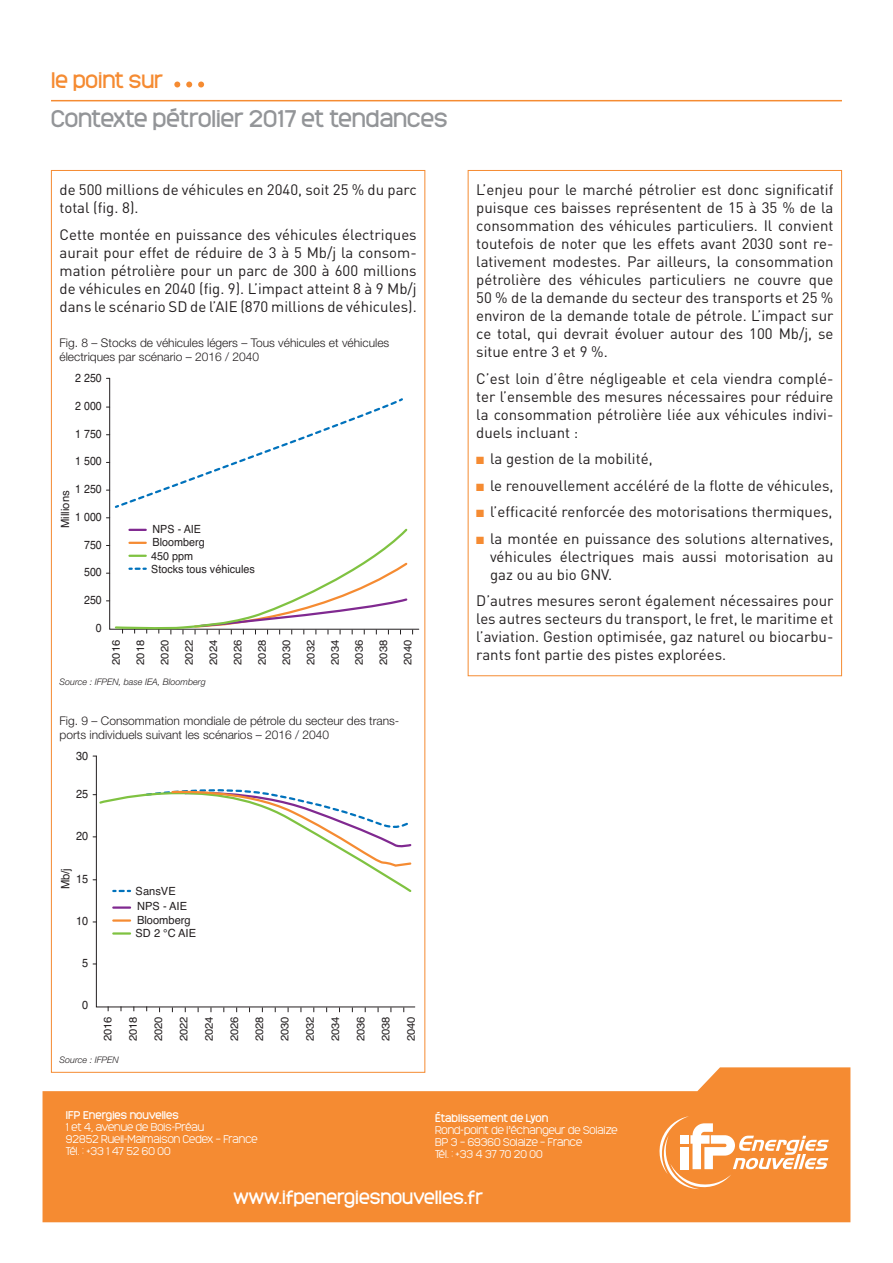
<style>
.page{position:relative;width:893px;height:1263px;background:#fff}
.page>*{position:absolute;margin:0;border:0;box-sizing:border-box;transform-origin:0 0}
.t1{font:22.5px "Monark";color:#939598}
.t2{font:21px "Monark";color:#f58b32}
.t3{font:18px "Monark";color:#fff}
.t4{font:15px/18px "DIN";color:#231f20;text-align:justify}
.t5{font:300 12px/13.5px "Helvetica Neue LT Std";color:#231f20}
.t6{font:11.7px "Helvetica";color:#231f20;scale:.9 1}
.t7{font:11.7px "Helvetica";color:#231f20;scale:.93 1}
.t8{font:11.55px "Helvetica";color:#231f20}
.t9{font:11.25px/13.5px "Helvetica";color:#231f20;scale:.96 1}
.t10{font:11.25px/14.9px "Helvetica";color:#231f20}
.t11{font:10.8px "Helvetica";color:#231f20;scale:1.04 1}
.t12{font:300 10.5px/12px "Monark";letter-spacing:.005em;color:#fff}
.t13{font:10.5px "Monark";letter-spacing:.005em;color:#fff}
.t14{font:italic 300 9px "Helvetica Neue LT Std";color:#231f20}
.s1{color:#f58b32}
</style>
<div class="page">
<svg style="left:43px;top:1067px;width:807px;height:155px;fill:#f58b32"></svg>
<svg style="left:659px;top:1116px;width:170px;height:73px"></svg>
<hr style="left:51px;top:100px;width:791px;height:1px;background:#f58b32">
<svg style="left:174px;top:82px;width:6px;height:5px"></svg>
<svg style="left:186px;top:82px;width:6px;height:5px"></svg>
<svg style="left:198px;top:82px;width:6px;height:5px"></svg>
<svg style="left:106px;top:396px;width:297px;height:113px"></svg>
<svg style="left:106px;top:527px;width:307px;height:107px"></svg>
<svg style="left:96px;top:755px;width:320px;height:253px"></svg>
<hr style="left:113px;top:919px;width:17px;height:3px;background:#f58b32">
<hr style="left:113px;top:906px;width:17px;height:3px;background:#802990">
<hr style="left:113px;top:932px;width:17px;height:3px;background:#7fc241">
<svg style="left:93px;top:773px;width:320px;height:120px"></svg>
<h2 class="t2" style="left:51px;top:65px;width:114px">le point sur</h2>
<h1 class="t1" style="left:51px;top:103px;width:398px">Contexte pétrolier 2017 et tendances</h1>
<p class="t4" style="left:60px;top:180px;width:359px">de 500 millions de véhicules en 2040, soit 25 % du parc total (fig. 8).</p>
<p class="t4" style="left:60px;top:225px;width:359px">Cette montée en puissance des véhicules électriques aurait pour effet de réduire de 3 à 5 Mb/j la consom&shy;mation pétrolière pour un parc de 300 à 600 millions de véhicules en 2040 (fig. 9). L’impact atteint 8 à 9 Mb/j dans le scénario SD de l’AIE (870 millions de véhicules).</p>
<p class="t5" style="left:60px;top:336px;width:331px">Fig. 8 – Stocks de véhicules légers – Tous véhicules et véhicules électriques par scénario – 2016 / 2040</p>
<p class="t6" style="left:75px;top:369px;width:31px">2 250</p>
<p class="t6" style="left:75px;top:397px;width:31px">2 000</p>
<p class="t6" style="left:75px;top:425px;width:31px">1 750</p>
<p class="t6" style="left:75px;top:452px;width:31px">1 500</p>
<p class="t6" style="left:75px;top:480px;width:31px">1 250</p>
<p class="t6" style="left:75px;top:508px;width:31px">1 000</p>
<p class="t6" style="left:84px;top:535px;width:21px">750</p>
<p class="t6" style="left:84px;top:563px;width:21px">500</p>
<p class="t6" style="left:84px;top:591px;width:21px">250</p>
<p class="t6" style="left:96px;top:618px;width:8px">0</p>
<p class="t10" style="left:58px;top:528px;width:39px;rotate:-90deg">Millions</p>
<p class="t11" style="left:108px;top:665px;width:26px;rotate:-90deg">2016</p>
<p class="t9" style="left:153px;top:522px;width:52px">NPS - AIE</p>
<p class="t9" style="left:153px;top:536px;width:56px">Bloomberg</p>
<p class="t9" style="left:151px;top:549px;width:110px">450 ppm<br>Stocks tous véhicules</p>
<p class="t11" style="left:132px;top:665px;width:26px;rotate:-90deg">2018</p>
<p class="t11" style="left:156px;top:665px;width:26px;rotate:-90deg">2020</p>
<p class="t11" style="left:181px;top:665px;width:26px;rotate:-90deg">2022</p>
<p class="t11" style="left:205px;top:665px;width:26px;rotate:-90deg">2024</p>
<p class="t11" style="left:229px;top:665px;width:26px;rotate:-90deg">2026</p>
<p class="t11" style="left:254px;top:665px;width:26px;rotate:-90deg">2028</p>
<p class="t11" style="left:278px;top:665px;width:26px;rotate:-90deg">2030</p>
<p class="t11" style="left:302px;top:665px;width:26px;rotate:-90deg">2032</p>
<p class="t11" style="left:327px;top:665px;width:26px;rotate:-90deg">2034</p>
<p class="t11" style="left:351px;top:665px;width:26px;rotate:-90deg">2036</p>
<p class="t11" style="left:375px;top:665px;width:26px;rotate:-90deg">2038</p>
<p class="t11" style="left:399px;top:665px;width:26px;rotate:-90deg">2040</p>
<p class="t14" style="left:60px;top:677px;width:148px">Source : IFPEN, base IEA, Bloomberg</p>
<p class="t5" style="left:60px;top:714px;width:341px">Fig. 9 – Consommation mondiale de pétrole du secteur des trans&shy;ports individuels suivant les scénarios – 2016 / 2040</p>
<p class="t7" style="left:76px;top:747px;width:15px">30</p>
<p class="t7" style="left:76px;top:785px;width:15px">25</p>
<p class="t7" style="left:76px;top:827px;width:15px">20</p>
<p class="t7" style="left:76px;top:870px;width:15px">15</p>
<p class="t7" style="left:76px;top:912px;width:15px">10</p>
<p class="t7" style="left:82px;top:954px;width:8px">5</p>
<p class="t7" style="left:82px;top:996px;width:8px">0</p>
<p class="t8" style="left:57px;top:889px;width:23px;rotate:-90deg">Mb/j</p>
<p class="t10" style="left:136px;top:884px;width:53px">SansVE<br>NPS - AIE</p>
<p class="t10" style="left:137px;top:913px;width:55px">Bloomberg</p>
<p class="t10" style="left:135px;top:926px;width:62px">SD 2 °C AIE</p>
<p class="t11" style="left:100px;top:1041px;width:26px;rotate:-90deg">2016</p>
<p class="t11" style="left:125px;top:1041px;width:26px;rotate:-90deg">2018</p>
<p class="t11" style="left:150px;top:1041px;width:26px;rotate:-90deg">2020</p>
<p class="t11" style="left:175px;top:1041px;width:26px;rotate:-90deg">2022</p>
<p class="t11" style="left:201px;top:1041px;width:26px;rotate:-90deg">2024</p>
<p class="t11" style="left:226px;top:1041px;width:26px;rotate:-90deg">2026</p>
<p class="t11" style="left:251px;top:1041px;width:26px;rotate:-90deg">2028</p>
<p class="t11" style="left:276px;top:1041px;width:26px;rotate:-90deg">2030</p>
<p class="t11" style="left:302px;top:1041px;width:26px;rotate:-90deg">2032</p>
<p class="t11" style="left:327px;top:1041px;width:26px;rotate:-90deg">2034</p>
<p class="t11" style="left:352px;top:1041px;width:26px;rotate:-90deg">2036</p>
<p class="t11" style="left:377px;top:1041px;width:26px;rotate:-90deg">2038</p>
<p class="t11" style="left:403px;top:1041px;width:26px;rotate:-90deg">2040</p>
<p class="t14" style="left:60px;top:1054px;width:61px">Source : IFPEN</p>
<p class="t4" style="left:476px;top:180px;width:359px">L’enjeu pour le marché pétrolier est donc significatif puisque ces baisses représentent de 15 à 35 % de la consommation des véhicules particuliers. Il convient toutefois de noter que les effets avant 2030 sont re&shy;lativement modestes. Par ailleurs, la consommation pétrolière des véhicules particuliers ne couvre que 50 % de la demande du secteur des transports et 25 % environ de la demande totale de pétrole. L’impact sur ce total, qui devrait évoluer autour des 100 Mb/j, se situe entre 3 et 9 %.</p>
<p class="t4" style="left:476px;top:369px;width:359px">C’est loin d’être négligeable et cela viendra complé&shy;ter l’ensemble des mesures nécessaires pour réduire la consommation pétrolière liée aux véhicules indivi&shy;duels incluant :</p>
<p class="t4" style="left:476px;top:449px;width:178px"><span class="s1">■</span> la gestion de la mobilité,</p>
<p class="t4" style="left:476px;top:476px;width:359px"><span class="s1">■</span> le renouvellement accéléré de la flotte de véhicules,</p>
<p class="t4" style="left:476px;top:502px;width:358px"><span class="s1">■</span> l’efficacité renforcée des motorisations thermiques,</p>
<p class="t4" style="left:490px;top:529px;width:345px;text-indent:-14px"><span class="s1">■</span> la montée en puissance des solutions alternatives, véhicules électriques mais aussi motorisation au gaz ou au bio GNV.</p>
<p class="t4" style="left:476px;top:591px;width:359px">D’autres mesures seront également nécessaires pour les autres secteurs du transport, le fret, le maritime et l’aviation. Gestion optimisée, gaz naturel ou biocarbu&shy;rants font partie des pistes explorées.</p>
<p class="t13" style="left:66px;top:1108px;width:114px">IFP Energies nouvelles</p>
<p class="t12" style="left:66px;top:1120px;width:193px">1 et 4, avenue de Bois-Préau<br>92852 Rueil-Malmaison Cedex – France<br>Tél. : +33 1 47 52 60 00</p>
<p class="t13" style="left:435px;top:1111px;width:115px">Établissement de Lyon</p>
<p class="t12" style="left:435px;top:1124px;width:184px">Rond-point de l’échangeur de Solaize<br>BP 3 – 69360 Solaize – France<br>Tél. : +33 4 37 70 20 00</p>
<p class="t3" style="left:233px;top:1184px;width:251px">www.ifpenergiesnouvelles.fr</p>
</div>
